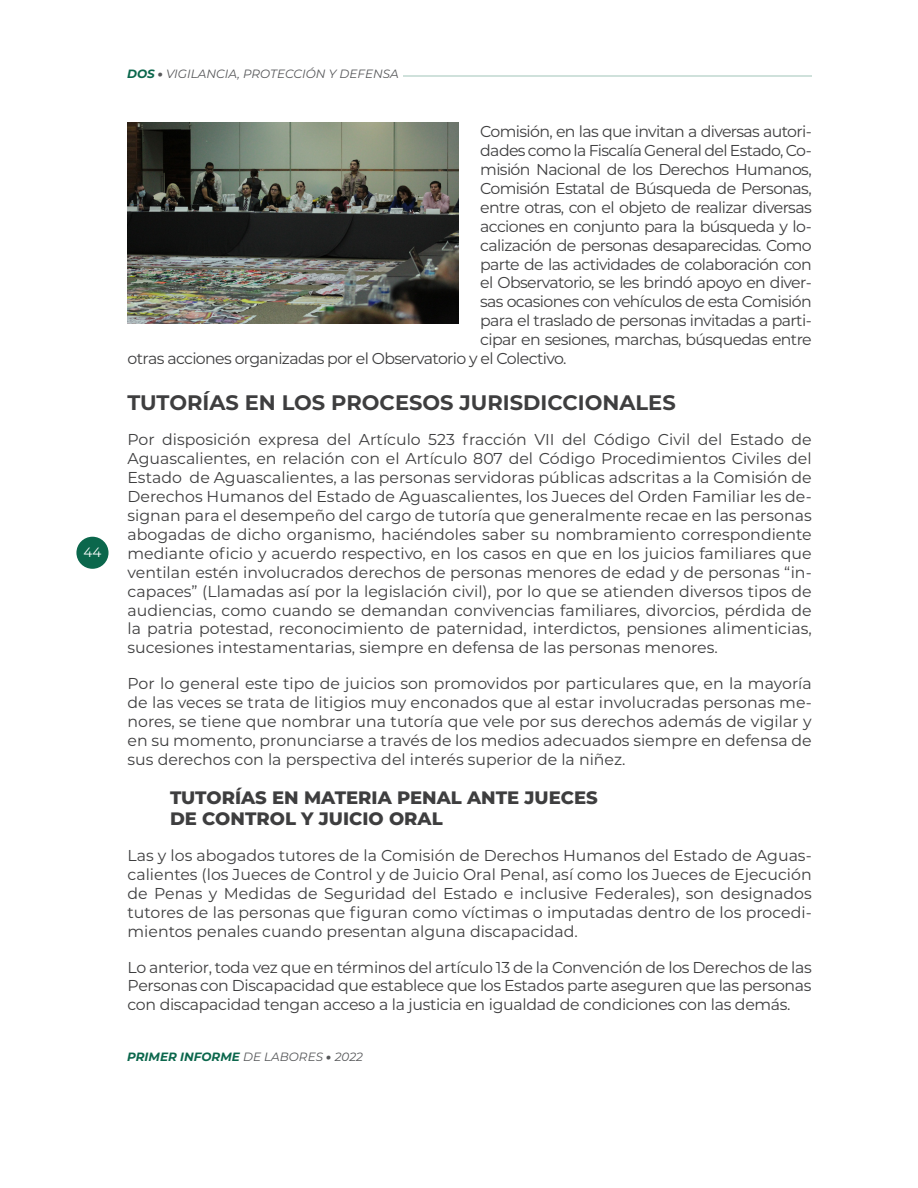
<style>
.page{position:relative;width:918px;height:1188px;background:#fff}
.page>*{position:absolute;margin:0;border:0;box-sizing:border-box;transform-origin:0 0}
.t1{font:700 21px "Montserrat";color:#3e3e3f}
.t2{font:800 18px/21.6px "Montserrat";color:#3e3e3f}
.t3{font:15.75px/18.9px "Montserrat";letter-spacing:-.04em;color:#3e3e3f;text-align:justify}
.t4{font:13.5px "Montserrat";color:#fff}
.t5{font:italic 12px "Montserrat";color:#57585a}
.t6{font:italic 700 12px "Montserrat";color:#0b674c}
.s1{font-weight:700;color:#0b674c}
.s2{font-weight:900}
.s3{font-weight:400;color:#57585a}
.s4{font-weight:900;color:#57585a}
</style>
<div class="page">
<hr style="left:403px;top:75px;width:409px;height:2px;background:#cfe1db">
<div style="left:76px;top:537px;width:33px;height:32px;background:#0b674c;border-radius:50%"></div>
<img style="left:128px;top:122px;width:331px;height:201px">
<p class="t4" style="left:84px;top:543px;width:19px">44</p>
<p class="t5" style="left:127px;top:66px;width:273px"><span class="s1">DOS</span> <span class="s2">•</span> VIGILANCIA, PROTECCIÓN Y DEFENSA</p>
<p class="t3" style="left:480px;top:122px;width:333px">Comisión, en las que invitan a diversas autori-</p>
<p class="t3" style="left:480px;top:141px;width:333px">dades como la Fiscalía General del Estado, Co-</p>
<p class="t3" style="left:480px;top:159px;width:333px">misión Nacional de los Derechos Humanos,</p>
<p class="t3" style="left:480px;top:178px;width:333px">Comisión Estatal de Búsqueda de Personas,</p>
<p class="t3" style="left:480px;top:197px;width:333px">entre otras, con el objeto de realizar diversas</p>
<p class="t3" style="left:480px;top:216px;width:333px">acciones en conjunto para la búsqueda y lo-</p>
<p class="t3" style="left:480px;top:235px;width:333px">calización de personas desaparecidas. Como</p>
<p class="t3" style="left:480px;top:254px;width:333px">parte de las actividades de colaboración con</p>
<p class="t3" style="left:480px;top:273px;width:333px">el Observatorio, se les brindó apoyo en diver-</p>
<p class="t3" style="left:480px;top:292px;width:333px">sas ocasiones con vehículos de esta Comisión</p>
<p class="t3" style="left:480px;top:311px;width:333px">para el traslado de personas invitadas a parti-</p>
<p class="t3" style="left:480px;top:330px;width:333px">cipar en sesiones, marchas, búsquedas entre</p>
<p class="t3" style="left:128px;top:348px;width:440px">otras acciones organizadas por el Observatorio y el Colectivo.</p>
<h1 class="t1" style="left:128px;top:387px;width:550px">TUTORÍAS EN LOS PROCESOS JURISDICCIONALES</h1>
<p class="t3" style="left:128px;top:430px;width:686px">Por disposición expresa del Artículo 523 fracción VII del Código Civil del Estado de Aguascalientes, en relación con el Artículo 807 del Código Procedimientos Civiles del Estado de Aguascalientes, a las personas servidoras públicas adscritas a la Comisión de Derechos Humanos del Estado de Aguascalientes, los Jueces del Orden Familiar les de&shy;signan para el desempeño del cargo de tutoría que generalmente recae en las personas abogadas de dicho organismo, haciéndoles saber su nombramiento correspondiente mediante oficio y acuerdo respectivo, en los casos en que en los juicios familiares que ventilan estén involucrados derechos de personas menores de edad y de personas “in&shy;capaces” (Llamadas así por la legislación civil), por lo que se atienden diversos tipos de audiencias, como cuando se demandan convivencias familiares, divorcios, pérdida de la patria potestad, reconocimiento de paternidad, interdictos, pensiones alimenticias, sucesiones intestamentarias, siempre en defensa de las personas menores.</p>
<p class="t3" style="left:128px;top:674px;width:686px">Por lo general este tipo de juicios son promovidos por particulares que, en la mayoría de las veces se trata de litigios muy enconados que al estar involucradas personas me&shy;nores, se tiene que nombrar una tutoría que vele por sus derechos además de vigilar y en su momento, pronunciarse a través de los medios adecuados siempre en defensa de sus derechos con la perspectiva del interés superior de la niñez.</p>
<p class="t2" style="left:170px;top:785px;width:429px">TUTORÍAS EN MATERIA PENAL ANTE JUECES<br>DE CONTROL Y JUICIO ORAL</p>
<p class="t3" style="left:128px;top:845px;width:686px">Las y los abogados tutores de la Comisión de Derechos Humanos del Estado de Aguas&shy;calientes (los Jueces de Control y de Juicio Oral Penal, así como los Jueces de Ejecución de Penas y Medidas de Seguridad del Estado e inclusive Federales), son designados tutores de las personas que figuran como víctimas o imputadas dentro de los procedi&shy;mientos penales cuando presentan alguna discapacidad.</p>
<p class="t3" style="left:128px;top:957px;width:686px">Lo anterior, toda vez que en términos del artículo 13 de la Convención de los Derechos de las Personas con Discapacidad que establece que los Estados parte aseguren que las personas con discapacidad tengan acceso a la justicia en igualdad de condiciones con las demás.</p>
<p class="t6" style="left:127px;top:1049px;width:237px">PRIMER INFORME <span class="s3">DE LABORES</span> <span class="s4">•</span> <span class="s3">2022</span></p>
</div>
